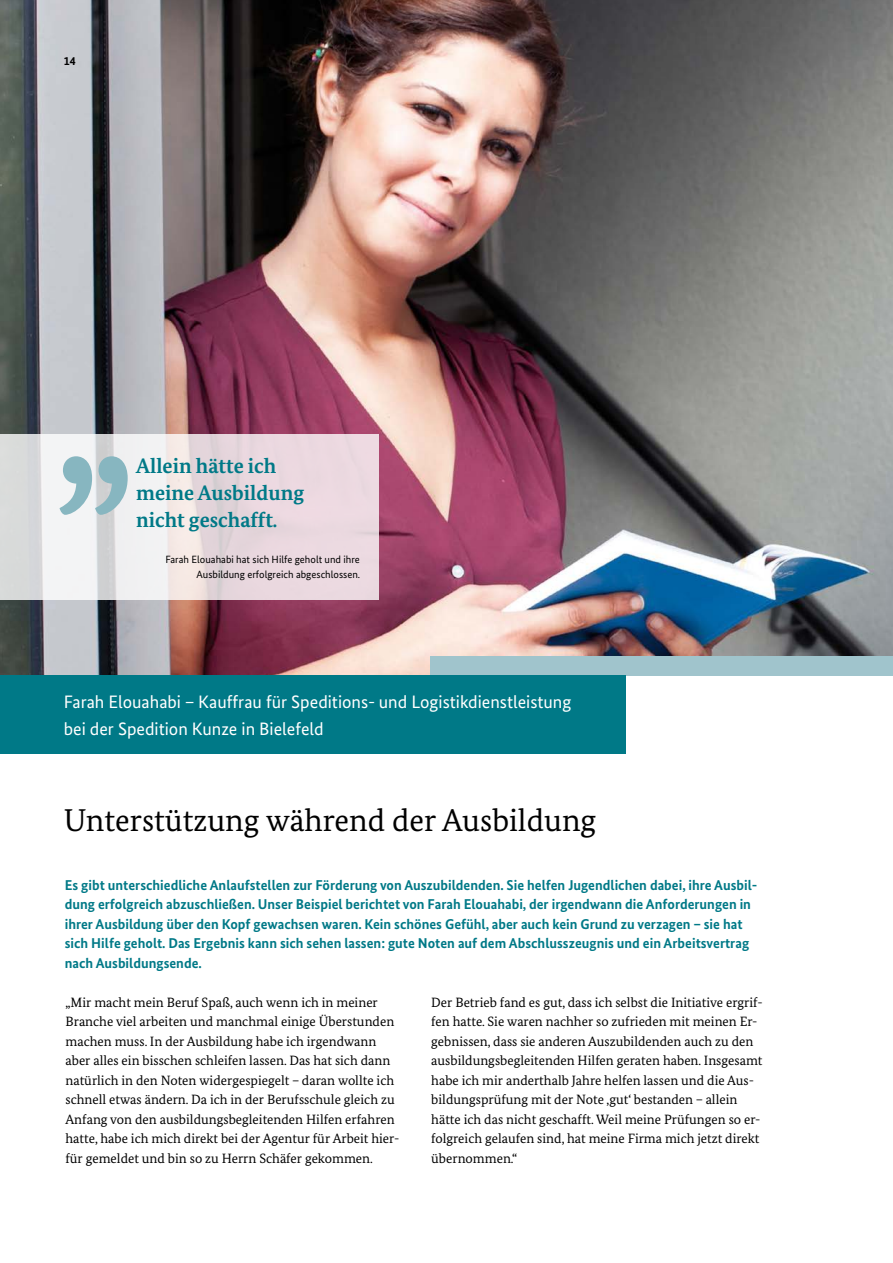
<style>
.page{position:relative;width:893px;height:1263px;background:#fff}
.page>*{position:absolute;margin:0;border:0;box-sizing:border-box;transform-origin:0 0}
.t1{font:31.5px "Bundes Serif";color:#000}
.t2{font:700 21px/27px "Bundes Serif";color:#007987}
.t3{font:18px/27px "Bundes Sans";color:#fff}
.t4{font:700 14.25px/19.5px "Bundes Sans";color:#007987}
.t5{font:13.5px/19.5px "Bundes Serif";color:#000}
.t6{font:700 12px "Bundes Sans";color:#000}
.t7{font:10.5px/15px "Bundes Sans";color:#000;text-align:right}
</style>
<div class="page">
<img style="left:0;top:0;width:893px;height:675px">
<div style="left:431px;top:656px;width:462px;height:19px;background:#a0c4cc"></div>
<div style="left:0;top:675px;width:625px;height:78px;background:#007987"></div>
<svg style="left:0;top:434px;width:378px;height:166px"></svg>
<svg style="left:60px;top:456px;width:68px;height:59px"></svg>
<p class="t6" style="left:64px;top:53px;width:13px">14</p>
<p class="t2" style="left:136px;top:452px;width:170px">Allein hätte ich meine Ausbildung nicht geschafft.</p>
<p class="t7" style="left:165px;top:552px;width:196px">Farah Elouahabi hat sich Hilfe geholt und ihre<br>Ausbildung erfolgreich abgeschlossen.</p>
<p class="t3" style="left:64px;top:688px;width:509px">Farah Elouahabi – Kauffrau für Speditions- und Logistikdienstleistung bei der Spedition Kunze in Bielefeld</p>
<h2 class="t1" style="left:64px;top:801px;width:534px">Unterstützung während der Ausbildung</h2>
<p class="t4" style="left:65px;top:875px;width:694px">Es gibt unterschiedliche Anlaufstellen zur Förderung von Auszubildenden. Sie helfen Jugendlichen dabei, ihre Ausbil&shy;dung erfolgreich abzuschließen. Unser Beispiel berichtet von Farah Elouahabi, der irgendwann die Anforderungen in ihrer Ausbildung über den Kopf gewachsen waren. Kein schönes Gefühl, aber auch kein Grund zu verzagen – sie hat sich Hilfe geholt. Das Ergebnis kann sich sehen lassen: gute Noten auf dem Abschlusszeugnis und ein Arbeitsvertrag nach Ausbildungsende.</p>
<p class="t5" style="left:65px;top:992px;width:335px">„Mir macht mein Beruf Spaß, auch wenn ich in meiner Branche viel arbeiten und manchmal einige Überstunden machen muss. In der Ausbildung habe ich irgendwann aber alles ein bisschen schleifen lassen. Das hat sich dann natürlich in den Noten widergespiegelt – daran wollte ich schnell etwas ändern. Da ich in der Berufsschule gleich zu Anfang von den ausbildungsbegleitenden Hilfen erfahren hatte, habe ich mich direkt bei der Agentur für Arbeit hier&shy;für gemeldet und bin so zu Herrn Schäfer gekommen.</p>
<p class="t5" style="left:431px;top:992px;width:333px">Der Betrieb fand es gut, dass ich selbst die Initiative ergrif&shy;fen hatte. Sie waren nachher so zufrieden mit meinen Er&shy;gebnissen, dass sie anderen Auszubildenden auch zu den ausbildungsbegleitenden Hilfen geraten haben. Insgesamt habe ich mir anderthalb Jahre helfen lassen und die Aus&shy;bildungsprüfung mit der Note ‚gut‘ bestanden – allein hätte ich das nicht geschafft. Weil meine Prüfungen so er&shy;folgreich gelaufen sind, hat meine Firma mich jetzt direkt übernommen.“</p>
</div>
